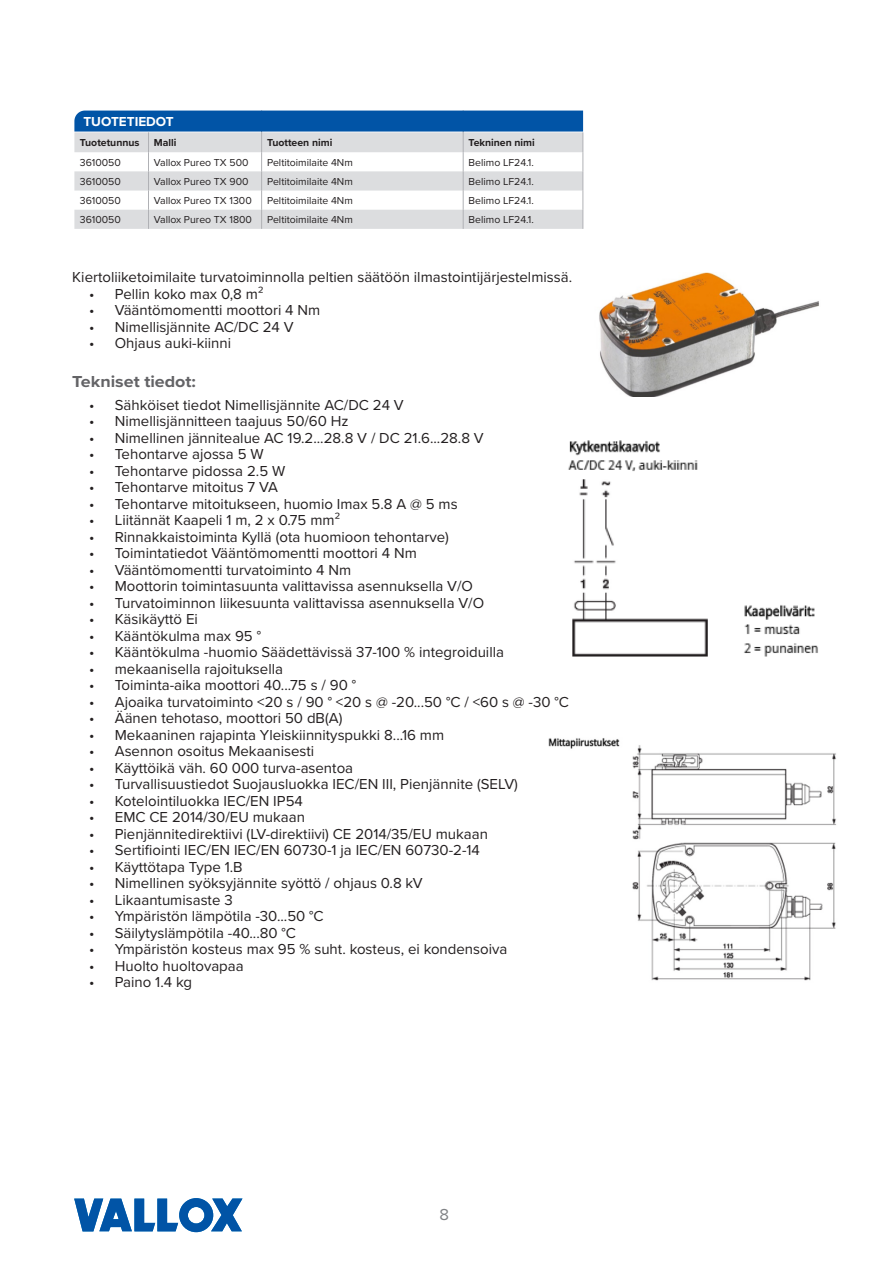
<style>
.page{position:relative;width:893px;height:1263px;background:#fff}
.page>*{position:absolute;margin:0;border:0;box-sizing:border-box;transform-origin:0 0}
.OTSIKKO_2{font:700 16.5px "Proxima Nova";color:#636366;scale:1.08 1}
.t1{font:16.5px "Proxima Nova";color:#808285}
.leipäteksti_1{font:15px "Proxima Nova";color:#231f20}
.TEKNISET_TIEDOT_NEGA{font:700 13.5px "Proxima Nova";color:#fff}
.TEKN_TAULUKKOTEKSTIT{font:10.5px "Proxima Nova";color:#231f20}
.TEKN_TAULUKKOTEKSTIT-2{font:700 10.5px "Proxima Nova";color:#231f20}
</style>
<div class="page">
<svg style="left:74px;top:1198px;width:168px;height:34px"></svg>
<svg style="left:74px;top:111px;width:510px;height:118px"></svg>
<img style="left:599px;top:272px;width:220px;height:125px">
<img style="left:568px;top:440px;width:140px;height:217px">
<img style="left:549px;top:738px;width:287px;height:243px">
<img style="left:744px;top:605px;width:74px;height:52px">
<p class="TEKNISET_TIEDOT_NEGA" style="left:83px;top:112px;width:92px">TUOTETIEDOT</p>
<p class="TEKN_TAULUKKOTEKSTIT-2" style="left:80px;top:135px;width:61px">Tuotetunnus</p>
<p class="TEKN_TAULUKKOTEKSTIT-2" style="left:154px;top:135px;width:24px">Malli</p>
<p class="TEKN_TAULUKKOTEKSTIT-2" style="left:267px;top:135px;width:67px">Tuotteen nimi</p>
<p class="TEKN_TAULUKKOTEKSTIT-2" style="left:469px;top:135px;width:68px">Tekninen nimi</p>
<p class="TEKN_TAULUKKOTEKSTIT" style="left:80px;top:155px;width:43px">3610050</p>
<p class="TEKN_TAULUKKOTEKSTIT" style="left:154px;top:155px;width:96px">Vallox Pureo TX 500</p>
<p class="TEKN_TAULUKKOTEKSTIT" style="left:267px;top:155px;width:87px">Peltitoimilaite 4Nm</p>
<p class="TEKN_TAULUKKOTEKSTIT" style="left:469px;top:155px;width:67px">Belimo LF24.1.</p>
<p class="TEKN_TAULUKKOTEKSTIT" style="left:80px;top:174px;width:43px">3610050</p>
<p class="TEKN_TAULUKKOTEKSTIT" style="left:154px;top:174px;width:96px">Vallox Pureo TX 900</p>
<p class="TEKN_TAULUKKOTEKSTIT" style="left:267px;top:174px;width:87px">Peltitoimilaite 4Nm</p>
<p class="TEKN_TAULUKKOTEKSTIT" style="left:469px;top:174px;width:67px">Belimo LF24.1.</p>
<p class="TEKN_TAULUKKOTEKSTIT" style="left:80px;top:193px;width:43px">3610050</p>
<p class="TEKN_TAULUKKOTEKSTIT" style="left:154px;top:193px;width:99px">Vallox Pureo TX 1300</p>
<p class="TEKN_TAULUKKOTEKSTIT" style="left:267px;top:193px;width:87px">Peltitoimilaite 4Nm</p>
<p class="TEKN_TAULUKKOTEKSTIT" style="left:469px;top:193px;width:67px">Belimo LF24.1.</p>
<p class="TEKN_TAULUKKOTEKSTIT" style="left:80px;top:212px;width:43px">3610050</p>
<p class="TEKN_TAULUKKOTEKSTIT" style="left:154px;top:212px;width:100px">Vallox Pureo TX 1800</p>
<p class="TEKN_TAULUKKOTEKSTIT" style="left:267px;top:212px;width:87px">Peltitoimilaite 4Nm</p>
<p class="TEKN_TAULUKKOTEKSTIT" style="left:469px;top:212px;width:67px">Belimo LF24.1.</p>
<p class="leipäteksti_1" style="left:72px;top:266px;width:501px">Kiertoliiketoimilaite turvatoiminnolla peltien säätöön ilmastointijärjestelmissä.</p>
<p class="leipäteksti_1" style="left:89px;top:282px;width:176px">• Pellin koko max 0,8 m²</p>
<p class="leipäteksti_1" style="left:89px;top:299px;width:232px">• Vääntömomentti moottori 4 Nm</p>
<p class="leipäteksti_1" style="left:89px;top:315px;width:206px">• Nimellisjännite AC/DC 24 V</p>
<p class="leipäteksti_1" style="left:89px;top:332px;width:143px">• Ohjaus auki-kiinni</p>
<p class="OTSIKKO_2" style="left:72px;top:369px;width:116px">Tekniset tiedot:</p>
<p class="leipäteksti_1" style="left:89px;top:394px;width:316px">• Sähköiset tiedot Nimellisjännite AC/DC 24 V</p>
<p class="leipäteksti_1" style="left:89px;top:410px;width:261px">• Nimellisjännitteen taajuus 50/60 Hz</p>
<p class="leipäteksti_1" style="left:89px;top:427px;width:396px">• Nimellinen jännitealue AC 19.2...28.8 V / DC 21.6...28.8 V</p>
<p class="leipäteksti_1" style="left:89px;top:443px;width:176px">• Tehontarve ajossa 5 W</p>
<p class="leipäteksti_1" style="left:89px;top:460px;width:197px">• Tehontarve pidossa 2.5 W</p>
<p class="leipäteksti_1" style="left:89px;top:476px;width:190px">• Tehontarve mitoitus 7 VA</p>
<p class="leipäteksti_1" style="left:89px;top:493px;width:370px">• Tehontarve mitoitukseen, huomio Imax 5.8 A @ 5 ms</p>
<p class="leipäteksti_1" style="left:89px;top:509px;width:253px">• Liitännät Kaapeli 1 m, 2 x 0.75 mm²</p>
<p class="leipäteksti_1" style="left:89px;top:526px;width:361px">• Rinnakkaistoiminta Kyllä (ota huomioon tehontarve)</p>
<p class="leipäteksti_1" style="left:89px;top:542px;width:329px">• Toimintatiedot Vääntömomentti moottori 4 Nm</p>
<p class="leipäteksti_1" style="left:89px;top:559px;width:263px">• Vääntömomentti turvatoiminto 4 Nm</p>
<p class="leipäteksti_1" style="left:89px;top:575px;width:385px">• Moottorin toimintasuunta valittavissa asennuksella V/O</p>
<p class="leipäteksti_1" style="left:89px;top:592px;width:396px">• Turvatoiminnon liikesuunta valittavissa asennuksella V/O</p>
<p class="leipäteksti_1" style="left:89px;top:608px;width:110px">• Käsikäyttö Ei</p>
<p class="leipäteksti_1" style="left:89px;top:625px;width:173px">• Kääntökulma max 95 °</p>
<p class="leipäteksti_1" style="left:89px;top:641px;width:416px">• Kääntökulma -huomio Säädettävissä 37-100 % integroiduilla</p>
<p class="leipäteksti_1" style="left:89px;top:658px;width:195px">• mekaanisella rajoituksella</p>
<p class="leipäteksti_1" style="left:89px;top:674px;width:268px">• Toiminta-aika moottori 40...75 s / 90 °</p>
<p class="leipäteksti_1" style="left:89px;top:691px;width:481px">• Ajoaika turvatoiminto &lt;20 s / 90 ° &lt;20 s @ -20...50 °C / &lt;60 s @ -30 °C</p>
<p class="leipäteksti_1" style="left:89px;top:707px;width:255px">• Äänen tehotaso, moottori 50 dB(A)</p>
<p class="leipäteksti_1" style="left:89px;top:724px;width:356px">• Mekaaninen rajapinta Yleiskiinnityspukki 8...16 mm</p>
<p class="leipäteksti_1" style="left:89px;top:740px;width:226px">• Asennon osoitus Mekaanisesti</p>
<p class="leipäteksti_1" style="left:89px;top:757px;width:265px">• Käyttöikä väh. 60 000 turva-asentoa</p>
<p class="leipäteksti_1" style="left:89px;top:773px;width:430px">• Turvallisuustiedot Suojausluokka IEC/EN III, Pienjännite (SELV)</p>
<p class="leipäteksti_1" style="left:89px;top:790px;width:215px">• Kotelointiluokka IEC/EN IP54</p>
<p class="leipäteksti_1" style="left:89px;top:806px;width:217px">• EMC CE 2014/30/EU mukaan</p>
<p class="leipäteksti_1" style="left:89px;top:823px;width:400px">• Pienjännitedirektiivi (LV-direktiivi) CE 2014/35/EU mukaan</p>
<p class="leipäteksti_1" style="left:89px;top:839px;width:392px">• Sertifiointi IEC/EN IEC/EN 60730-1 ja IEC/EN 60730-2-14</p>
<p class="leipäteksti_1" style="left:89px;top:856px;width:155px">• Käyttötapa Type 1.B</p>
<p class="leipäteksti_1" style="left:89px;top:872px;width:335px">• Nimellinen syöksyjännite syöttö / ohjaus 0.8 kV</p>
<p class="leipäteksti_1" style="left:89px;top:889px;width:145px">• Likaantumisaste 3</p>
<p class="leipäteksti_1" style="left:89px;top:905px;width:236px">• Ympäristön lämpötila -30...50 °C</p>
<p class="leipäteksti_1" style="left:89px;top:922px;width:208px">• Säilytyslämpötila -40...80 °C</p>
<p class="leipäteksti_1" style="left:89px;top:938px;width:420px">• Ympäristön kosteus max 95 % suht. kosteus, ei kondensoiva</p>
<p class="leipäteksti_1" style="left:89px;top:955px;width:156px">• Huolto huoltovapaa</p>
<p class="leipäteksti_1" style="left:89px;top:971px;width:104px">• Paino 1.4 kg</p>
<p class="t1" style="left:440px;top:1202px;width:11px">8</p>
</div>
